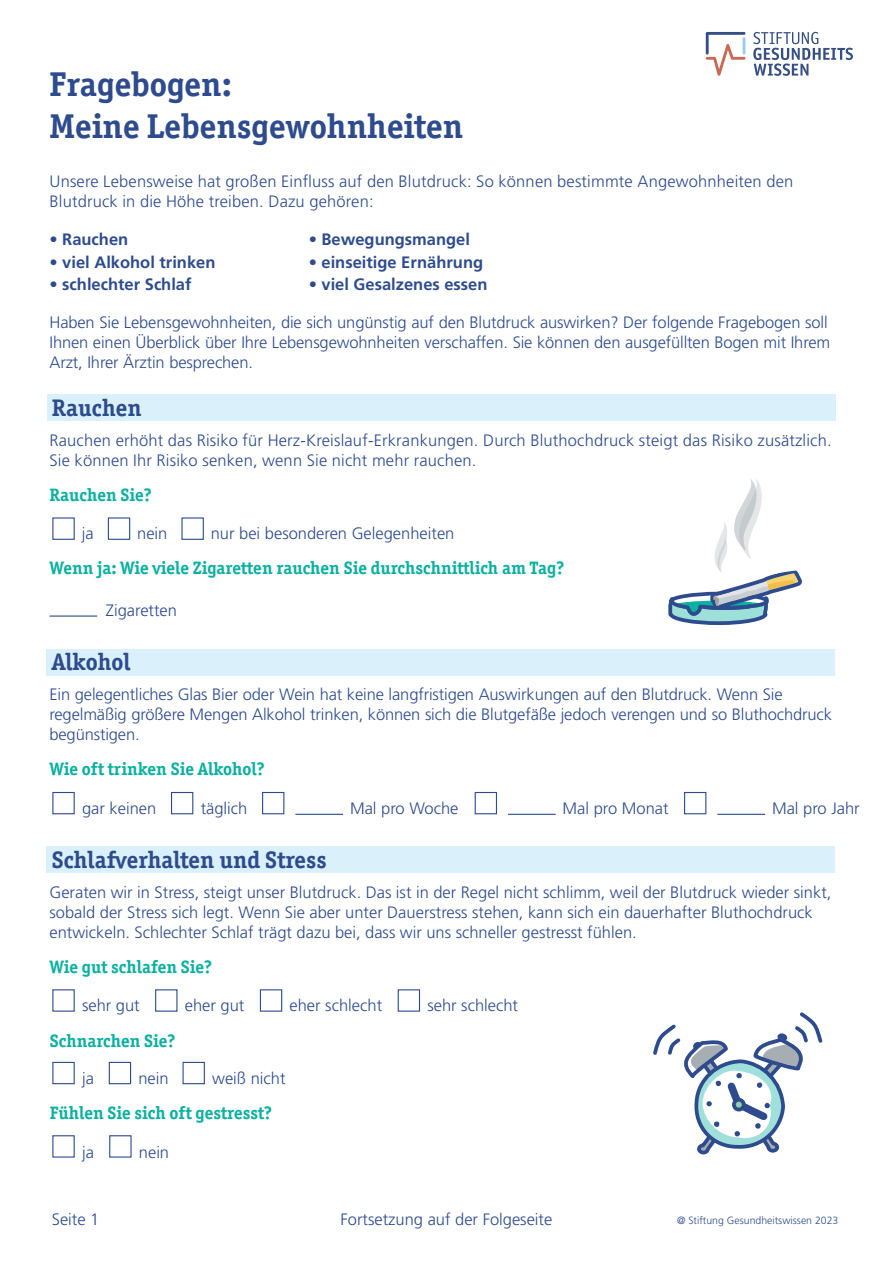
<style>
.page{position:relative;width:893px;height:1263px;background:#fff}
.page>*{position:absolute;margin:0;border:0;box-sizing:border-box;transform-origin:0 0}
.t1{font:700 34.5px/41.4px "Officina Ser ITC Std";color:#2d4b8d}
.t2{font:700 24px "Officina Ser ITC Std";color:#2d4b8d}
.t3{font:700 18px "Officina Ser ITC Std";color:#0ab0a0}
.t4{font:300 16.5px/19.8px "Frutiger LT Std";color:#2d4b8d}
.t5{font:700 16.5px "Frutiger LT Std";color:#2d4b8d}
.t6{font:300 10.5px "Frutiger LT Std";color:#2d4b8d}
</style>
<div class="page">
<svg style="left:653px;top:1012px;width:170px;height:143px"></svg>
<svg style="left:706px;top:32px;width:39px;height:44px"></svg>
<svg style="left:753px;top:32px;width:100px;height:44px"></svg>
<div style="left:47px;top:395px;width:789px;height:26px;background:#daf1fc"></div>
<svg style="left:668px;top:478px;width:134px;height:147px"></svg>
<div style="left:46px;top:649px;width:789px;height:26px;background:#daf1fc"></div>
<div style="left:52px;top:792px;width:23px;height:22px;border:1px solid #2d4b8d"></div>
<div style="left:171px;top:792px;width:22px;height:22px;border:1px solid #2d4b8d"></div>
<div style="left:262px;top:792px;width:22px;height:22px;border:1px solid #2d4b8d"></div>
<div style="left:108px;top:517px;width:22px;height:23px;border:1px solid #2d4b8d"></div>
<div style="left:181px;top:517px;width:23px;height:23px;border:1px solid #2d4b8d"></div>
<div style="left:52px;top:517px;width:23px;height:23px;border:1px solid #2d4b8d"></div>
<hr style="left:49px;top:615px;width:48px;height:2px;background:#2d4b8d">
<hr style="left:295px;top:814px;width:48px;height:1px;background:#2d4b8d">
<div style="left:475px;top:792px;width:22px;height:22px;border:1px solid #2d4b8d"></div>
<hr style="left:508px;top:814px;width:48px;height:1px;background:#2d4b8d">
<div style="left:684px;top:792px;width:22px;height:22px;border:1px solid #2d4b8d"></div>
<hr style="left:717px;top:814px;width:48px;height:1px;background:#2d4b8d">
<div style="left:46px;top:847px;width:789px;height:26px;background:#daf1fc"></div>
<div style="left:260px;top:989px;width:22px;height:23px;border:1px solid #2d4b8d"></div>
<div style="left:398px;top:989px;width:22px;height:23px;border:1px solid #2d4b8d"></div>
<div style="left:52px;top:1062px;width:23px;height:22px;border:1px solid #2d4b8d"></div>
<div style="left:109px;top:1062px;width:22px;height:22px;border:1px solid #2d4b8d"></div>
<div style="left:183px;top:1062px;width:22px;height:22px;border:1px solid #2d4b8d"></div>
<div style="left:52px;top:1135px;width:23px;height:22px;border:1px solid #2d4b8d"></div>
<div style="left:109px;top:1135px;width:23px;height:22px;border:1px solid #2d4b8d"></div>
<h1 class="t1" style="left:49px;top:64px;width:415px">Fragebogen:<br>Meine Lebensgewohnheiten</h1>
<p class="t4" style="left:49px;top:171px;width:745px">Unsere Lebensweise hat großen Einfluss auf den Blutdruck: So können bestimmte Angewohnheiten den<br>Blutdruck in die Höhe treiben. Dazu gehören:</p>
<p class="t5" style="left:49px;top:229px;width:80px">• Rauchen</p>
<p class="t5" style="left:49px;top:252px;width:167px">• viel Alkohol trinken</p>
<p class="t5" style="left:49px;top:275px;width:144px">• schlechter Schlaf</p>
<p class="t5" style="left:309px;top:229px;width:163px">• Bewegungsmangel</p>
<p class="t5" style="left:309px;top:252px;width:176px">• einseitige Ernährung</p>
<p class="t5" style="left:309px;top:275px;width:180px">• viel Gesalzenes essen</p>
<p class="t4" style="left:49px;top:313px;width:782px">Haben Sie Lebensgewohnheiten, die sich ungünstig auf den Blutdruck auswirken? Der folgende Fragebogen soll<br>Ihnen einen Überblick über Ihre Lebensgewohnheiten verschaffen. Sie können den ausgefüllten Bogen mit Ihrem<br>Arzt, Ihrer Ärztin besprechen.</p>
<h2 class="t2" style="left:52px;top:393px;width:91px">Rauchen</h2>
<p class="t4" style="left:49px;top:431px;width:784px">Rauchen erhöht das Risiko für Herz-Kreislauf-Erkrankungen. Durch Bluthochdruck steigt das Risiko zusätzlich.<br>Sie können Ihr Risiko senken, wenn Sie nicht mehr rauchen.</p>
<p class="t3" style="left:49px;top:484px;width:104px">Rauchen Sie?</p>
<p class="t4" style="left:82px;top:524px;width:13px">ja</p>
<p class="t4" style="left:137px;top:524px;width:32px">nein</p>
<p class="t4" style="left:211px;top:524px;width:245px">nur bei besonderen Gelegenheiten</p>
<p class="t3" style="left:50px;top:557px;width:516px">Wenn ja: Wie viele Zigaretten rauchen Sie durchschnittlich am Tag?</p>
<p class="t4" style="left:106px;top:601px;width:73px">Zigaretten</p>
<h2 class="t2" style="left:52px;top:647px;width:80px">Alkohol</h2>
<p class="t4" style="left:49px;top:685px;width:784px">Ein gelegentliches Glas Bier oder Wein hat keine langfristigen Auswirkungen auf den Blutdruck. Wenn Sie regelmäßig größere Mengen Alkohol trinken, können sich die Blutgefäße jedoch verengen und so Bluthochdruck begünstigen.</p>
<p class="t3" style="left:50px;top:758px;width:217px">Wie oft trinken Sie Alkohol?</p>
<p class="t4" style="left:82px;top:798px;width:76px">gar keinen</p>
<p class="t4" style="left:201px;top:798px;width:48px">täglich</p>
<p class="t4" style="left:350px;top:798px;width:110px">Mal pro Woche</p>
<h2 class="t2" style="left:52px;top:845px;width:276px">Schlafverhalten und Stress</h2>
<p class="t4" style="left:563px;top:798px;width:108px">Mal pro Monat</p>
<p class="t4" style="left:772px;top:798px;width:89px">Mal pro Jahr</p>
<p class="t4" style="left:49px;top:883px;width:783px">Geraten wir in Stress, steigt unser Blutdruck. Das ist in der Regel nicht schlimm, weil der Blutdruck wieder sinkt, sobald der Stress sich legt. Wenn Sie aber unter Dauerstress stehen, kann sich ein dauerhafter Bluthochdruck entwickeln. Schlechter Schlaf trägt dazu bei, dass wir uns schneller gestresst fühlen.</p>
<p class="t3" style="left:50px;top:955px;width:164px">Wie gut schlafen Sie?</p>
<p class="t4" style="left:82px;top:996px;width:59px">sehr gut</p>
<p class="t4" style="left:185px;top:996px;width:61px">eher gut</p>
<p class="t4" style="left:290px;top:996px;width:94px">eher schlecht</p>
<p class="t4" style="left:427px;top:996px;width:92px">sehr schlecht</p>
<p class="t3" style="left:50px;top:1029px;width:127px">Schnarchen Sie?</p>
<p class="t4" style="left:82px;top:1068px;width:13px">ja</p>
<p class="t4" style="left:138px;top:1068px;width:32px">nein</p>
<p class="t4" style="left:212px;top:1068px;width:75px">weiß nicht</p>
<p class="t3" style="left:50px;top:1101px;width:224px">Fühlen Sie sich oft gestresst?</p>
<p class="t4" style="left:82px;top:1142px;width:13px">ja</p>
<p class="t4" style="left:139px;top:1142px;width:32px">nein</p>
<p class="t4" style="left:52px;top:1209px;width:49px">Seite 1</p>
<p class="t4" style="left:341px;top:1209px;width:213px">Fortsetzung auf der Folgeseite</p>
<p class="t6" style="left:677px;top:1214px;width:163px">@ Stiftung Gesundheitswissen 2023</p>
</div>
